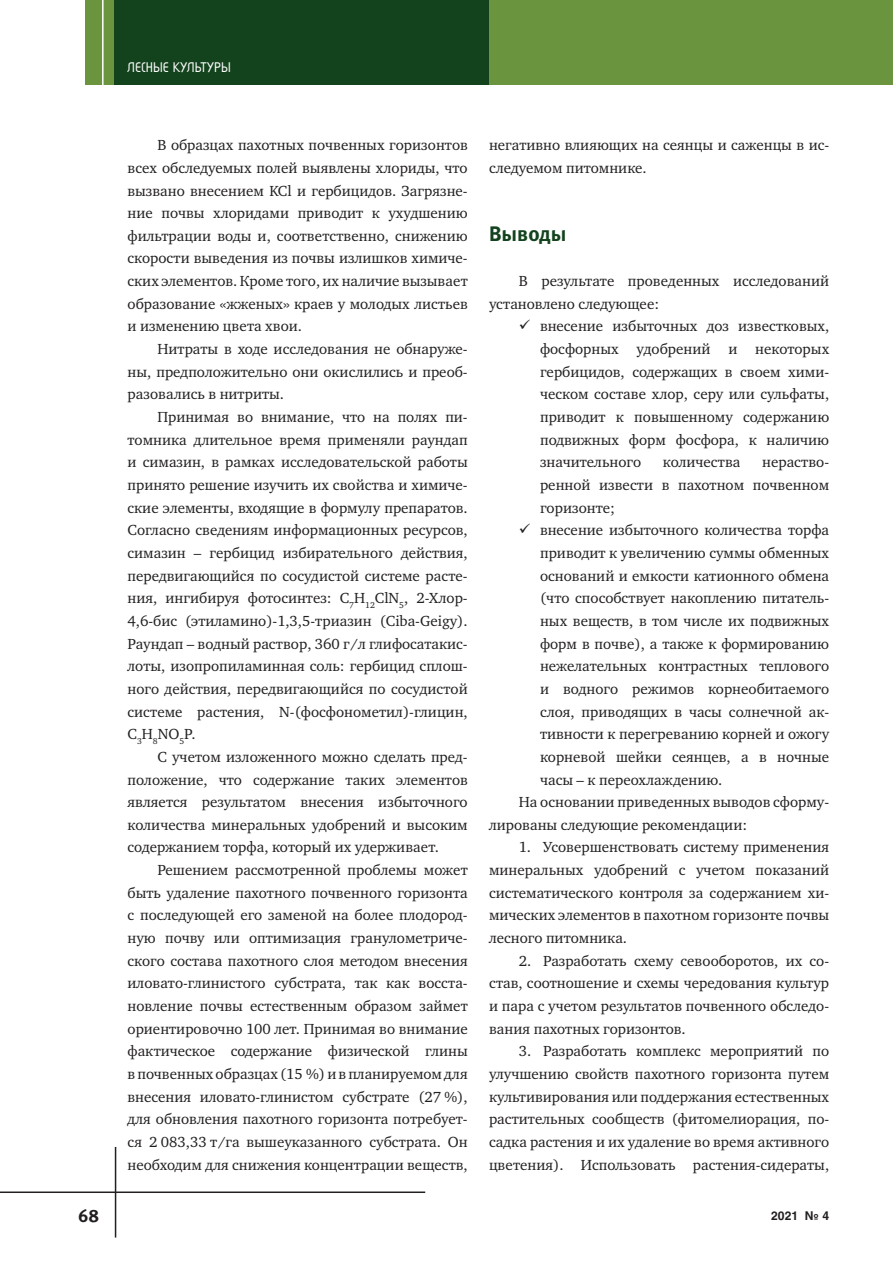
<style>
.page{position:relative;width:893px;height:1263px;background:#fff}
.page>*{position:absolute;margin:0;border:0;box-sizing:border-box;transform-origin:0 0}
.Zag_2{font:21px "Meta Bold LFC";color:#13431d}
.t1{font:18px "Meta Bold C";color:#231f20}
.t2{font:700 16.5px "Magic C";color:#fff}
.Text{font:15px/22.6px "Charter C";color:#231f20;text-align:justify}
.t3{font:700 12px "Helios C";color:#231f20}
</style>
<div class="page">
<div style="left:85px;top:0;width:808px;height:85px;background:#6b943e"></div>
<div style="left:115px;top:0;width:374px;height:85px;background:#13431d"></div>
<hr style="left:102px;top:0;width:2px;height:85px;background:#fff">
<hr style="left:0;top:1191px;width:425px;height:2px;background:#231f20">
<hr style="left:115px;top:1147px;width:1px;height:90px;background:#231f20">
<p class="t2" style="left:128px;top:60px;width:105px">ЛЕСНЫЕ КУЛЬТУРЫ</p>
<p class="Text" style="left:128px;top:134px;width:342px;text-indent:30px">В образцах пахотных почвенных горизонтов всех обследуемых полей выявлены хлориды, что вызвано внесением KCl и гербицидов. Загрязне&shy;ние почвы хлоридами приводит к ухудшению фильтрации воды и, соответственно, снижению скорости выведения из почвы излишков химиче&shy;ских элементов. Кроме того, их наличие вызывает образование «жженых» краев у молодых листьев и изменению цвета хвои.</p>
<p class="Text" style="left:128px;top:338px;width:342px;text-indent:30px">Нитраты в ходе исследования не обнаруже&shy;ны, предположительно они окислились и преоб&shy;разовались в нитриты.</p>
<p class="Text" style="left:128px;top:406px;width:342px;text-indent:30px">Принимая во внимание, что на полях пи&shy;томника длительное время применяли раундап и симазин, в рамках исследовательской работы принято решение изучить их свойства и химиче&shy;ские элементы, входящие в формулу препаратов.<br>Согласно сведениям информационных ресурсов, симазин – гербицид избирательного действия, передвигающийся по сосудистой системе расте&shy;ния, ингибируя фотосинтез: C<sub>7</sub>H<sub>12</sub>ClN<sub>5</sub>, 2-Хлор-4,6-бис (этиламино)-1,3,5-триазин (Ciba-Geigy).<br>Раундап – водный раствор, 360 г/л глифосатакис&shy;лоты, изопропиламинная соль: гербицид сплош&shy;ного действия, передвигающийся по сосудистой системе растения, N-(фосфонометил)-глицин, C<sub>3</sub>H<sub>8</sub>NO<sub>5</sub>P.</p>
<p class="Text" style="left:128px;top:746px;width:342px;text-indent:30px">С учетом изложенного можно сделать пред&shy;положение, что содержание таких элементов является результатом внесения избыточного количества минеральных удобрений и высоким содержанием торфа, который их удерживает.</p>
<p class="Text" style="left:128px;top:859px;width:342px;text-indent:30px">Решением рассмотренной проблемы может быть удаление пахотного почвенного горизонта с последующей его заменой на более плодород&shy;ную почву или оптимизация гранулометриче&shy;ского состава пахотного слоя методом внесения иловато-глинистого субстрата, так как восста&shy;новление почвы естественным образом займет ориентировочно 100 лет. Принимая во внимание фактическое содержание физической глины впочвенных образцах (15 %)ивпланируемом для внесения иловато-глинистом субстрате (27 %), для обновления пахотного горизонта потребует&shy;ся 2 083,33 т/га вышеуказанного субстрата. Он необходим для снижения концентрации веществ,</p>
<p class="Text" style="left:489px;top:134px;width:342px">негативно влияющих на сеянцы и саженцы в ис&shy;следуемом питомнике.</p>
<p class="Zag_2" style="left:489px;top:221px;width:79px">Выводы</p>
<p class="Text" style="left:489px;top:270px;width:342px;text-indent:30px">В результате проведенных исследований установлено следующее:</p>
<p class="Text" style="left:540px;top:315px;width:291px">внесение избыточных доз известковых, фосфорных удобрений и некоторых гербицидов, содержащих в своем хими&shy;ческом составе хлор, серу или сульфаты, приводит к повышенному содержанию подвижных форм фосфора, к наличию значительного</p>
<p class="Text" style="left:540px;top:451px;width:291px;text-indent:222px">нераство&shy;ренной извести в пахотном почвенном горизонте;</p>
<p class="Text" style="left:540px;top:519px;width:291px">внесение избыточного количества торфа приводит к увеличению суммы обменных оснований и емкости катионного обмена (что способствует накоплению питатель&shy;ных веществ, в том числе их подвижных форм в почве), а также к формированию нежелательных контрастных теплового и водного режимов корнеобитаемого слоя, приводящих в часы солнечной ак&shy;тивности к перегреванию корней и ожогу корневой шейки сеянцев, а в ночные часы – к переохлаждению.</p>
<p class="Text" style="left:489px;top:791px;width:342px;text-indent:30px">На основании приведенных выводов сформу&shy;лированы следующие рекомендации:</p>
<p class="Text" style="left:489px;top:836px;width:342px;text-indent:30px">1. Усовершенствовать систему применения минеральных удобрений с учетом показаний систематического контроля за содержанием хи&shy;мических элементов в пахотном горизонте почвы лесного питомника.</p>
<p class="Text" style="left:489px;top:949px;width:342px;text-indent:30px">2. Разработать схему севооборотов, их со&shy;став, соотношение и схемы чередования культур и пара с учетом результатов почвенного обследо&shy;вания пахотных горизонтов.</p>
<p class="Text" style="left:489px;top:1040px;width:342px;text-indent:30px">3. Разработать комплекс мероприятий по улучшению свойств пахотного горизонта путем культивирования или поддержания естественных растительных сообществ (фитомелиорация, по&shy;садка растения и их удаление во время активного цветения). Использовать растения-сидераты,</p>
<p class="Text" style="left:663px;top:451px;width:79px">количества</p>
<p class="t1" style="left:78px;top:1205px;width:23px">68</p>
<p class="t3" style="left:771px;top:1208px;width:59px">2021 № 4</p>
</div>
